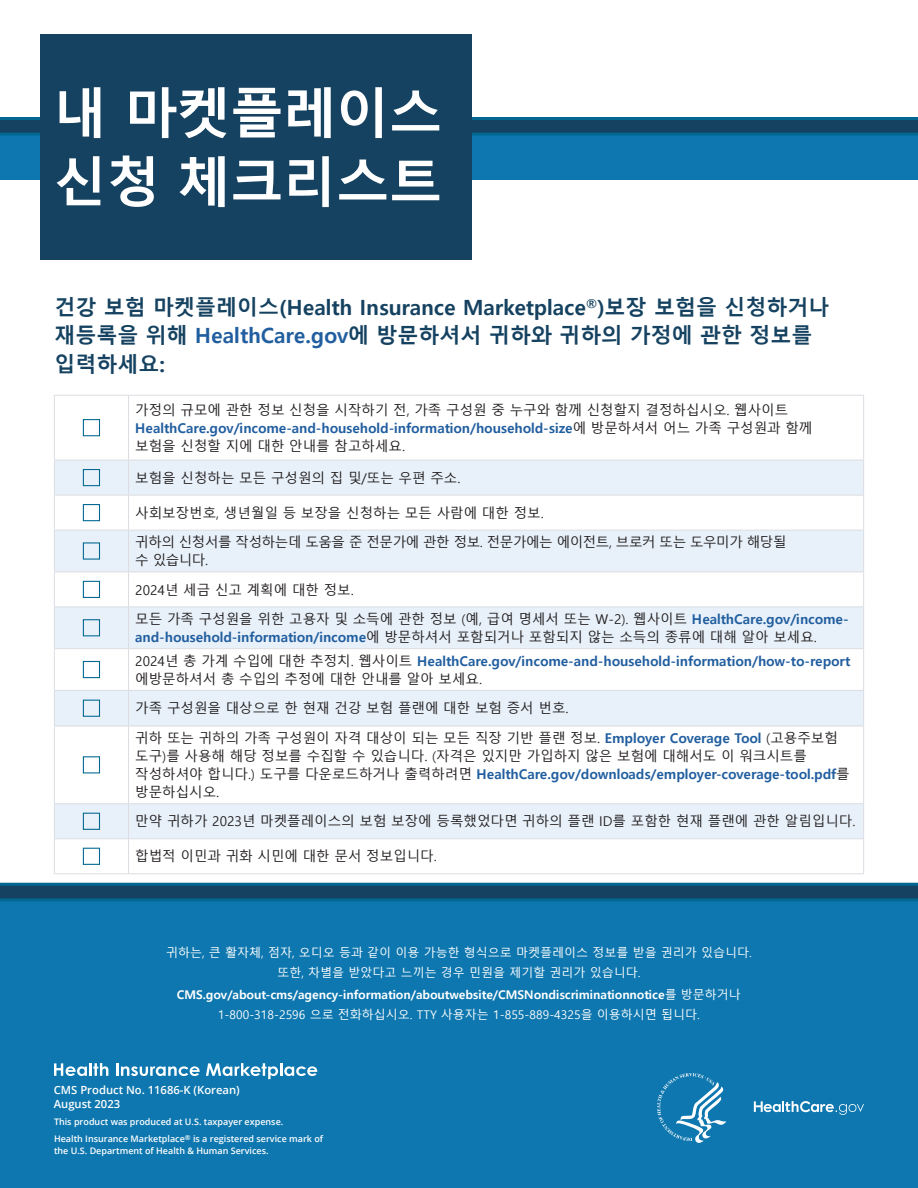
<style>
.page{position:relative;width:918px;height:1188px;background:#fff}
.page>*{position:absolute;margin:0;border:0;box-sizing:border-box;transform-origin:0 0}
.t1{font:700 54px/69px "Malgun Gothic";letter-spacing:-.02em;color:#fff}
.TABLE_-_HEADER{font:700 21px "Malgun Gothic";color:#154260}
.TABLE_-_DATA{font:13.5px "Malgun Gothic";color:#231f20}
.TABLE_-_DATA-2{font:700 13.5px "Malgun Gothic";color:#215e9f}
.TABLE_-_DATA-3{font:13.5px "Malgun Gothic";letter-spacing:-.03em;color:#231f20}
.Disclaimer{font:12px "Malgun Gothic";color:#fff}
.Disclaimer-2{font:700 12px "Malgun Gothic";color:#fff}
.Product_Number___Dat{font:600 11.25px "Open Sans";color:#fff}
.Taxpayer_Expense{font:600 9px "Open Sans";color:#fff}
.s1{color:#215e9f}
.s2{font-weight:400;color:#231f20}
.s3{font-weight:700;color:#215e9f}
.s4{font-weight:400}
</style>
<div class="page">
<div style="left:0;top:890px;width:918px;height:298px;background:#0e77af"></div>
<svg style="left:0;top:883px;width:918px;height:18px;background:#0f4d6e"></svg>
<div style="left:0;top:118px;width:918px;height:62px;background:#0e77af"></div>
<svg style="left:0;top:117px;width:918px;height:19px;background:#0e4e71"></svg>
<svg style="left:55px;top:461px;width:808px;height:377px;fill:#e9f1fa"></svg>
<hr style="left:54px;top:396px;width:1px;height:64px;background:#dcdde3">
<hr style="left:863px;top:396px;width:1px;height:64px;background:#dcdde3">
<hr style="left:54px;top:460px;width:75px;height:1px;background:#dcdde3">
<hr style="left:54px;top:460px;width:1px;height:35px;background:#dcdde3">
<hr style="left:129px;top:460px;width:735px;height:1px;background:#dcdde3">
<hr style="left:863px;top:460px;width:1px;height:35px;background:#dcdde3">
<hr style="left:54px;top:495px;width:75px;height:1px;background:#dcdde3">
<hr style="left:54px;top:495px;width:1px;height:35px;background:#dcdde3">
<hr style="left:129px;top:495px;width:735px;height:1px;background:#dcdde3">
<hr style="left:863px;top:495px;width:1px;height:35px;background:#dcdde3">
<hr style="left:54px;top:530px;width:75px;height:1px;background:#dcdde3">
<hr style="left:54px;top:531px;width:1px;height:41px;background:#dcdde3">
<hr style="left:129px;top:530px;width:735px;height:1px;background:#dcdde3">
<hr style="left:863px;top:531px;width:1px;height:41px;background:#dcdde3">
<hr style="left:54px;top:572px;width:75px;height:1px;background:#dcdde3">
<hr style="left:54px;top:572px;width:1px;height:35px;background:#dcdde3">
<hr style="left:129px;top:572px;width:735px;height:1px;background:#dcdde3">
<hr style="left:863px;top:572px;width:1px;height:35px;background:#dcdde3">
<hr style="left:54px;top:607px;width:75px;height:1px;background:#dcdde3">
<hr style="left:54px;top:607px;width:1px;height:41px;background:#dcdde3">
<hr style="left:129px;top:607px;width:735px;height:1px;background:#dcdde3">
<hr style="left:863px;top:607px;width:1px;height:41px;background:#dcdde3">
<hr style="left:54px;top:648px;width:75px;height:1px;background:#dcdde3">
<hr style="left:54px;top:649px;width:1px;height:41px;background:#dcdde3">
<hr style="left:129px;top:648px;width:735px;height:1px;background:#dcdde3">
<hr style="left:863px;top:649px;width:1px;height:41px;background:#dcdde3">
<hr style="left:54px;top:690px;width:75px;height:1px;background:#dcdde3">
<hr style="left:54px;top:691px;width:1px;height:35px;background:#dcdde3">
<hr style="left:129px;top:690px;width:735px;height:1px;background:#dcdde3">
<hr style="left:863px;top:691px;width:1px;height:35px;background:#dcdde3">
<hr style="left:54px;top:726px;width:75px;height:1px;background:#dcdde3">
<hr style="left:54px;top:726px;width:1px;height:77px;background:#dcdde3">
<hr style="left:129px;top:726px;width:735px;height:1px;background:#dcdde3">
<hr style="left:863px;top:726px;width:1px;height:77px;background:#dcdde3">
<hr style="left:54px;top:803px;width:75px;height:1px;background:#dcdde3">
<hr style="left:54px;top:804px;width:1px;height:34px;background:#dcdde3">
<hr style="left:129px;top:803px;width:735px;height:1px;background:#dcdde3">
<hr style="left:863px;top:804px;width:1px;height:34px;background:#dcdde3">
<hr style="left:54px;top:838px;width:75px;height:1px;background:#dcdde3">
<hr style="left:54px;top:839px;width:1px;height:34px;background:#dcdde3">
<hr style="left:129px;top:838px;width:735px;height:1px;background:#dcdde3">
<hr style="left:863px;top:839px;width:1px;height:34px;background:#dcdde3">
<hr style="left:54px;top:873px;width:75px;height:1px;background:#dcdde3">
<hr style="left:129px;top:873px;width:735px;height:1px;background:#dcdde3">
<hr style="left:128px;top:396px;width:1px;height:64px;background:#dcdde3">
<hr style="left:128px;top:460px;width:1px;height:35px;background:#dcdde3">
<hr style="left:128px;top:495px;width:1px;height:35px;background:#dcdde3">
<hr style="left:128px;top:531px;width:1px;height:41px;background:#dcdde3">
<hr style="left:128px;top:572px;width:1px;height:35px;background:#dcdde3">
<hr style="left:128px;top:607px;width:1px;height:41px;background:#dcdde3">
<hr style="left:128px;top:649px;width:1px;height:41px;background:#dcdde3">
<hr style="left:128px;top:691px;width:1px;height:35px;background:#dcdde3">
<hr style="left:128px;top:726px;width:1px;height:77px;background:#dcdde3">
<hr style="left:128px;top:804px;width:1px;height:34px;background:#dcdde3">
<hr style="left:128px;top:839px;width:1px;height:34px;background:#dcdde3">
<hr style="left:54px;top:395px;width:75px;height:1px;background:#dcdde3">
<hr style="left:129px;top:395px;width:735px;height:1px;background:#dcdde3">
<div style="left:83px;top:419px;width:17px;height:17px;border:1px solid #026892"></div>
<div style="left:83px;top:469px;width:17px;height:17px;border:1px solid #026892"></div>
<div style="left:83px;top:504px;width:17px;height:17px;border:1px solid #026892"></div>
<div style="left:83px;top:542px;width:17px;height:18px;border:1px solid #026892"></div>
<div style="left:83px;top:581px;width:17px;height:17px;border:1px solid #026892"></div>
<div style="left:83px;top:619px;width:17px;height:17px;border:1px solid #026892"></div>
<div style="left:83px;top:661px;width:17px;height:17px;border:1px solid #026892"></div>
<div style="left:83px;top:700px;width:17px;height:17px;border:1px solid #026892"></div>
<div style="left:83px;top:756px;width:17px;height:17px;border:1px solid #026892"></div>
<div style="left:83px;top:813px;width:17px;height:17px;border:1px solid #026892"></div>
<div style="left:83px;top:848px;width:17px;height:17px;border:1px solid #026892"></div>
<div style="left:40px;top:35px;width:432px;height:225px;background:#154260"></div>
<svg style="left:54px;top:1063px;width:54px;height:13px"></svg>
<svg style="left:116px;top:1063px;width:84px;height:13px"></svg>
<svg style="left:206px;top:1063px;width:111px;height:16px"></svg>
<svg style="left:754px;top:1101px;width:110px;height:14px"></svg>
<svg style="left:657px;top:1073px;width:69px;height:70px"></svg>
<h1 class="t1" style="left:53px;top:80px;width:391px">내 마켓플레이스 신청 체크리스트</h1>
<p class="TABLE_-_HEADER" style="left:54px;top:295px;width:777px">건강 보험 마켓플레이스(Health Insurance Marketplace<sup>®</sup>)보장 보험을 신청하거나</p>
<p class="TABLE_-_HEADER" style="left:54px;top:323px;width:760px">재등록을 위해 <span class="s1">HealthCare.gov</span>에 방문하셔서 귀하와 귀하의 가정에 관한 정보를</p>
<p class="TABLE_-_HEADER" style="left:54px;top:352px;width:112px">입력하세요:</p>
<p class="TABLE_-_DATA" style="left:135px;top:402px;width:654px">가정의 규모에 관한 정보 신청을 시작하기 전, 가족 구성원 중 누구와 함께 신청할지 결정하십시오. 웹사이트</p>
<p class="TABLE_-_DATA-2" style="left:135px;top:420px;width:679px">HealthCare.gov/income-and-household-information/household-size<span class="s2">에 방문하셔서 어느 가족 구성원과 함께</span></p>
<p class="TABLE_-_DATA" style="left:135px;top:438px;width:271px">보험을 신청할 지에 대한 안내를 참고하세요.</p>
<p class="TABLE_-_DATA" style="left:135px;top:470px;width:327px">보험을 신청하는 모든 구성원의 집 및/또는 우편 주소.</p>
<p class="TABLE_-_DATA" style="left:135px;top:505px;width:410px">사회보장번호, 생년월일 등 보장을 신청하는 모든 사람에 대한 정보.</p>
<p class="TABLE_-_DATA-3" style="left:135px;top:535px;width:653px">귀하의 신청서를 작성하는데 도움을 준 전문가에 관한 정보. 전문가에는 에이전트, 브로커 또는 도우미가 해당될</p>
<p class="TABLE_-_DATA" style="left:135px;top:553px;width:74px">수 있습니다.</p>
<p class="TABLE_-_DATA" style="left:135px;top:582px;width:220px">2024년 세금 신고 계획에 대한 정보.</p>
<p class="TABLE_-_DATA" style="left:135px;top:611px;width:715px">모든 가족 구성원을 위한 고용자 및 소득에 관한 정보 (예, 급여 명세서 또는 W-2). 웹사이트 <span class="s3">HealthCare.gov/income-</span></p>
<p class="TABLE_-_DATA-2" style="left:135px;top:629px;width:683px">and-household-information/income<span class="s2">에 방문하셔서 포함되거나 포함되지 않는 소득의 종류에 대해 알아 보세요.</span></p>
<p class="TABLE_-_DATA-2" style="left:135px;top:653px;width:717px"><span class="s2">2024년 총 가계 수입에 대한 추정치. 웹사이트</span> HealthCare.gov/income-and-household-information/how-to-report</p>
<p class="TABLE_-_DATA" style="left:135px;top:671px;width:348px">에방문하셔서 총 수입의 추정에 대한 안내를 알아 보세요.</p>
<p class="TABLE_-_DATA" style="left:135px;top:701px;width:435px">가족 구성원을 대상으로 한 현재 건강 보험 플랜에 대한 보험 증서 번호.</p>
<p class="TABLE_-_DATA" style="left:135px;top:730px;width:704px">귀하 또는 귀하의 가족 구성원이 자격 대상이 되는 모든 직장 기반 플랜 정보. <span class="s3">Employer Coverage Tool</span> (고용주보험</p>
<p class="TABLE_-_DATA" style="left:135px;top:748px;width:673px">도구)를 사용해 해당 정보를 수집할 수 있습니다. (자격은 있지만 가입하지 않은 보험에 대해서도 이 워크시트를</p>
<p class="TABLE_-_DATA-2" style="left:135px;top:766px;width:716px"><span class="s2">작성하셔야 합니다.) 도구를 다운로드하거나 출력하려면</span> HealthCare.gov/downloads/employer-coverage-tool.pdf<span class="s2">를</span></p>
<p class="TABLE_-_DATA" style="left:135px;top:784px;width:85px">방문하십시오.</p>
<p class="TABLE_-_DATA" style="left:135px;top:814px;width:722px">만약 귀하가 2023년 마켓플레이스의 보험 보장에 등록했었다면 귀하의 플랜 ID를 포함한 현재 플랜에 관한 알림입니다.</p>
<p class="TABLE_-_DATA" style="left:135px;top:849px;width:303px">합법적 이민과 귀화 시민에 대한 문서 정보입니다.</p>
<p class="Disclaimer" style="left:166px;top:946px;width:587px">귀하는, 큰 활자체, 점자, 오디오 등과 같이 이용 가능한 형식으로 마켓플레이스 정보를 받을 권리가 있습니다.</p>
<p class="Disclaimer" style="left:277px;top:965px;width:365px">또한, 차별을 받았다고 느끼는 경우 민원을 제기할 권리가 있습니다.</p>
<p class="Disclaimer-2" style="left:177px;top:988px;width:566px">CMS.gov/about-cms/agency-information/aboutwebsite/CMSNondiscriminationnotice<span class="s4">를 방문하거나</span></p>
<p class="Disclaimer" style="left:218px;top:1007px;width:483px">1-800-318-2596 으로 전화하십시오. TTY 사용자는 1-855-889-4325을 이용하시면 됩니다.</p>
<p class="Product_Number___Dat" style="left:54px;top:1082px;width:188px">CMS Product No. 11686-K (Korean)</p>
<p class="Product_Number___Dat" style="left:54px;top:1096px;width:68px">August 2023</p>
<p class="Taxpayer_Expense" style="left:54px;top:1116px;width:231px">This product was produced at U.S. taxpayer expense.</p>
<p class="Taxpayer_Expense" style="left:54px;top:1132px;width:271px">Health Insurance Marketplace<sup>®</sup> is a registered service mark of</p>
<p class="Taxpayer_Expense" style="left:54px;top:1144px;width:216px">the U.S. Department of Health &amp; Human Services.</p>
</div>
